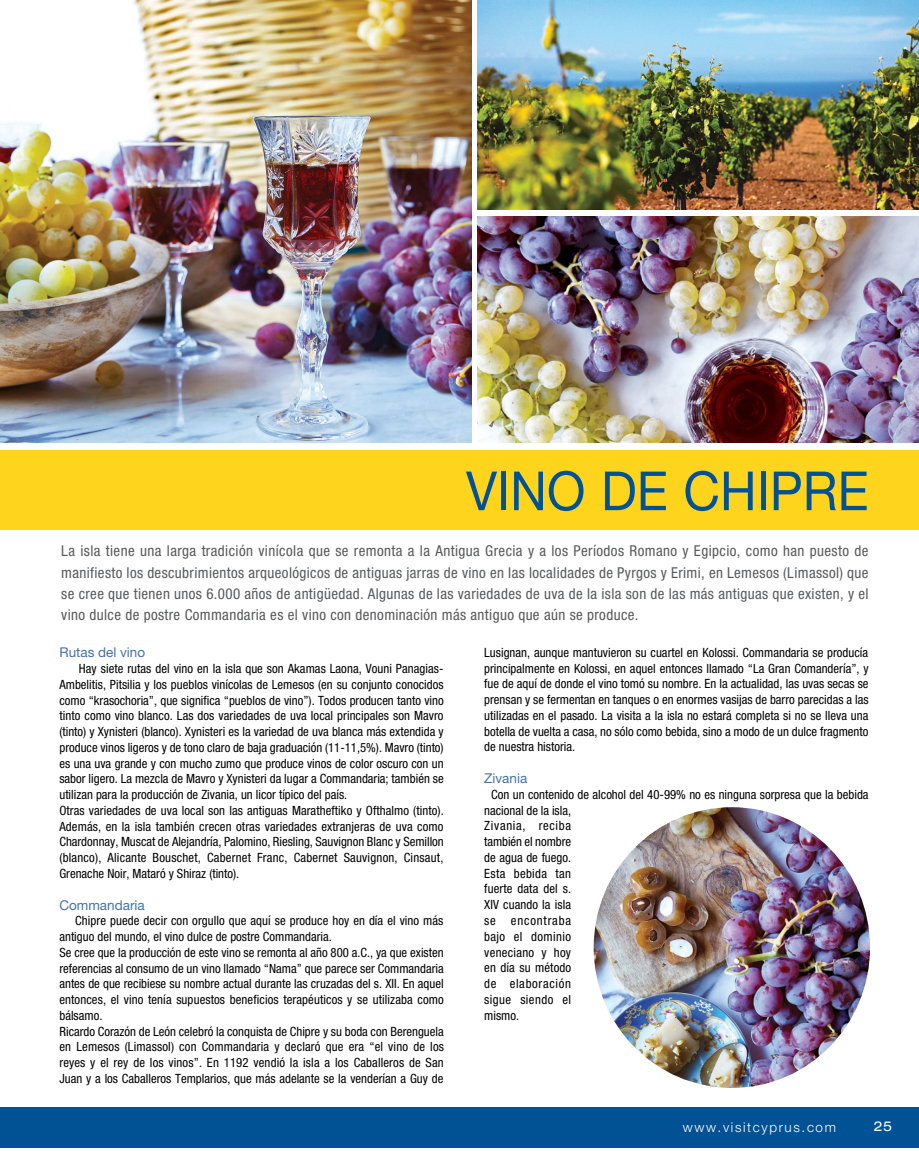
<style>
.page{position:relative;width:919px;height:1174px;background:#fff}
.page>*{position:absolute;margin:0;border:0;box-sizing:border-box;transform-origin:0 0}
.t1{font:54px "Helvetica Neue";color:#005295;scale:.94 1}
.t2{font:condensed 15px/21px "Helvetica Neue";letter-spacing:.025em;color:#58595b;text-align:justify}
.t3{font:13.5px "Helvetica Neue";color:#4372a7}
.t4{font:300 13.5px "Helvetica Neue";letter-spacing:.12em;color:#fff}
.t5{font:expanded 13.5px "Helvetica Neue";color:#fff}
.t6{font:condensed 12.75px/15.8px "Helvetica Neue";color:#000;text-align:justify}
</style>
<div class="page">
<div style="left:0;top:1107px;width:918px;height:40px;background:#005295"></div>
<img style="left:477px;top:216px;width:441px;height:226px">
<img style="left:477px;top:0;width:441px;height:210px">
<img style="left:0;top:0;width:471px;height:442px">
<img style="left:593px;top:807px;width:276px;height:281px">
<div style="left:0;top:450px;width:918px;height:80px;background:#ffd41c"></div>
<p class="t1" style="left:466px;top:459px;width:430px">VINO DE CHIPRE</p>
<p class="t2" style="left:61px;top:540px;width:808px">La isla tiene una larga tradición vinícola que se remonta a la Antigua Grecia y a los Períodos Romano y Egipcio, como han puesto de manifiesto los descubrimientos arqueológicos de antiguas jarras de vino en las localidades de Pyrgos y Erimi, en Lemesos (Limassol) que se cree que tienen unos 6.000 años de antigüedad. Algunas de las variedades de uva de la isla son de las más antiguas que existen, y el vino dulce de postre Commandaria es el vino con denominación más antiguo que aún se produce.</p>
<p class="t3" style="left:59px;top:644px;width:87px">Rutas del vino</p>
<p class="t6" style="left:59px;top:660px;width:386px;text-indent:20px">Hay siete rutas del vino en la isla que son Akamas Laona, Vouni Panagias-Ambelitis, Pitsilia y los pueblos vinícolas de Lemesos (en su conjunto conocidos como “krasochoria”, que significa “pueblos de vino”). Todos producen tanto vino tinto como vino blanco. Las dos variedades de uva local principales son Mavro (tinto) y Xynisteri (blanco). Xynisteri es la variedad de uva blanca más extendida y produce vinos ligeros y de tono claro de baja graduación (11-11,5%). Mavro (tinto) es una uva grande y con mucho zumo que produce vinos de color oscuro con un sabor ligero. La mezcla de Mavro y Xynisteri da lugar a Commandaria; también se utilizan para la producción de Zivania, un licor típico del país.</p>
<p class="t6" style="left:59px;top:802px;width:386px">Otras variedades de uva local son las antiguas Maratheftiko y Ofthalmo (tinto).<br>Además, en la isla también crecen otras variedades extranjeras de uva como Chardonnay, Muscat de Alejandría, Palomino, Riesling, Sauvignon Blanc y Semillon (blanco), Alicante Bouschet, Cabernet Franc, Cabernet Sauvignon, Cinsaut, Grenache Noir, Mataró y Shiraz (tinto).</p>
<p class="t3" style="left:59px;top:896px;width:87px">Commandaria</p>
<p class="t6" style="left:59px;top:912px;width:385px;text-indent:16px">Chipre puede decir con orgullo que aquí se produce hoy en día el vino más antiguo del mundo, el vino dulce de postre Commandaria.</p>
<p class="t6" style="left:59px;top:944px;width:386px">Se cree que la producción de este vino se remonta al año 800 a.C., ya que existen referencias al consumo de un vino llamado “Nama” que parece ser Commandaria antes de que recibiese su nombre actual durante las cruzadas del s. XII. En aquel entonces, el vino tenía supuestos beneficios terapéuticos y se utilizaba como bálsamo.</p>
<p class="t6" style="left:59px;top:1023px;width:386px">Ricardo Corazón de León celebró la conquista de Chipre y su boda con Berenguela en Lemesos (Limassol) con Commandaria y declaró que era “el vino de los reyes y el rey de los vinos”. En 1192 vendió la isla a los Caballeros de San Juan y a los Caballeros Templarios, que más adelante se la venderían a Guy de</p>
<p class="t6" style="left:484px;top:644px;width:386px">Lusignan, aunque mantuvieron su cuartel en Kolossi. Commandaria se producía principalmente en Kolossi, en aquel entonces llamado “La Gran Comandería”, y fue de aquí de donde el vino tomó su nombre. En la actualidad, las uvas secas se prensan y se fermentan en tanques o en enormes vasijas de barro parecidas a las utilizadas en el pasado. La visita a la isla no estará completa si no se lleva una botella de vuelta a casa, no sólo como bebida, sino a modo de un dulce fragmento de nuestra historia.</p>
<p class="t3" style="left:484px;top:770px;width:44px">Zivania</p>
<p class="t6" style="left:484px;top:786px;width:386px;text-align:left;text-indent:7px">Con un contenido de alcohol del 40-99% no es ninguna sorpresa que la bebida nacional de la isla,<br>Zivania, reciba<br>también el nombre<br>de agua de fuego.<br>Esta bebida tan<br>fuerte data del s.<br>XIV cuando la isla<br>se encontraba<br>bajo el dominio<br>veneciano y hoy<br>en día su método<br>de elaboración<br>sigue siendo el<br>mismo.</p>
<p class="t4" style="left:682px;top:1119px;width:155px">www.visitcyprus.com</p>
<p class="t5" style="left:873px;top:1118px;width:20px">25</p>
</div>
